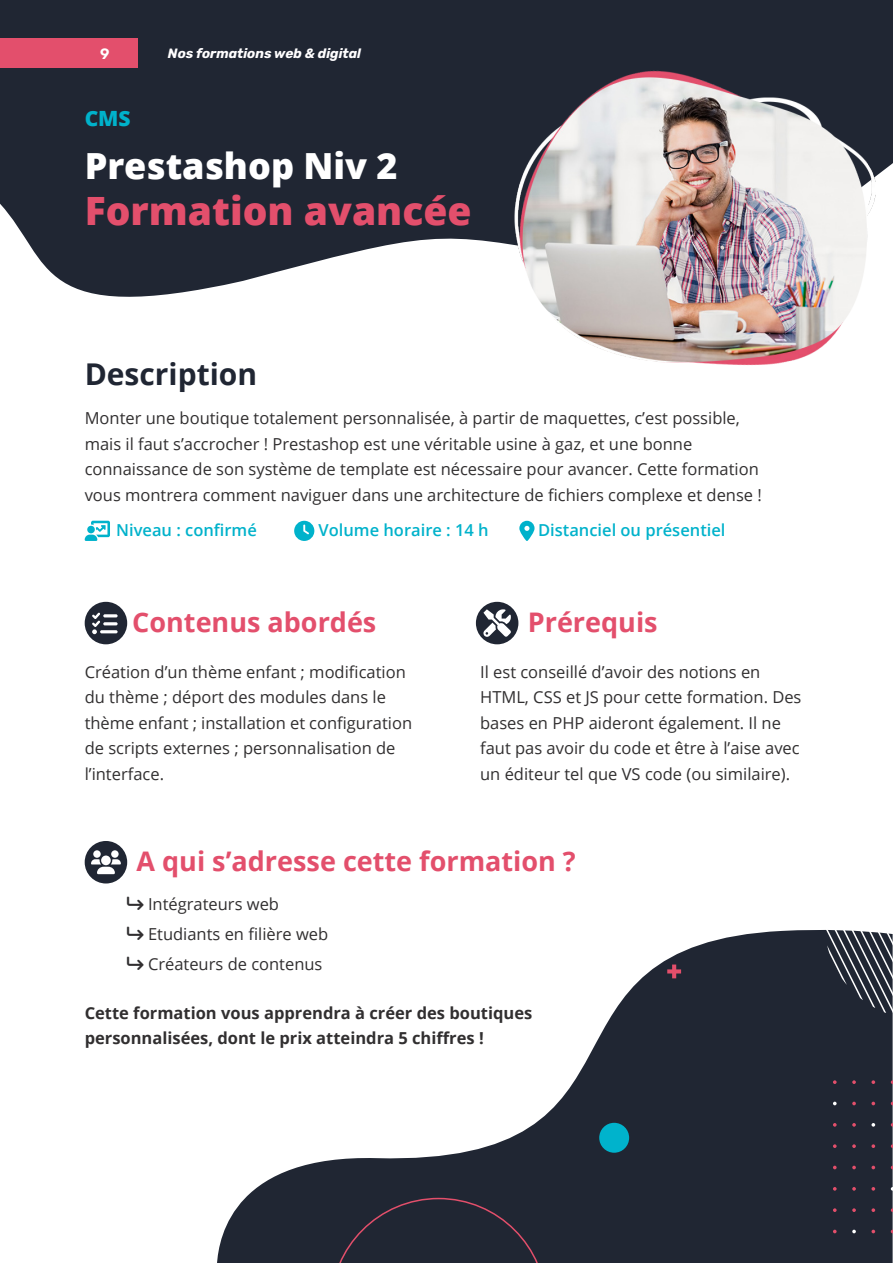
<style>
.page{position:relative;width:893px;height:1263px;background:#fff}
.page>*{position:absolute;margin:0;border:0;box-sizing:border-box;transform-origin:0 0}
.Sub_Headline{font:800 39px "Open Sans";color:#e34f6c}
.Sub_Headline-2{font:800 36px "Open Sans";color:#fff}
.Headliners{font:700 30px "Open Sans";color:#202633}
.Headliners-2{font:700 27px "Open Sans";color:#e34f6c}
.Sub_Headline-3{font:800 21px "Open Sans";color:#00b2cb}
.Body_Text{font:16.5px/25.5px "Open Sans";color:#312f30}
.Body_Text-2{font:700 16.5px/25.5px "Open Sans";color:#312f30}
.Headliners-3{font:600 16.5px "Open Sans";color:#00b2cb}
.t1{font:600 15px "Rubik";color:#fff}
.t2{font:italic 700 13.5px "Rubik";color:#fffeff}
</style>
<div class="page">
<svg style="left:217px;top:930px;width:676px;height:333px;fill:#202633"></svg>
<svg style="left:825px;top:929px;width:68px;height:90px;background:#454a54"></svg>
<svg style="left:0;top:0;width:893px;height:297px;background:#363c47"></svg>
<div style="left:85px;top:602px;width:42px;height:42px;background:#202633;border-radius:50%"></div>
<svg style="left:92px;top:612px;width:26px;height:22px"></svg>
<div style="left:476px;top:602px;width:42px;height:42px;background:#202633;border-radius:50%"></div>
<svg style="left:483px;top:609px;width:28px;height:28px"></svg>
<div style="left:85px;top:841px;width:42px;height:42px;background:#202633;border-radius:50%"></div>
<svg style="left:91px;top:850px;width:30px;height:24px"></svg>
<svg style="left:85px;top:521px;width:25px;height:20px"></svg>
<svg style="left:294px;top:521px;width:20px;height:20px"></svg>
<svg style="left:519px;top:521px;width:16px;height:20px"></svg>
<img style="left:501px;top:21px;width:392px;height:344px">
<svg style="left:833px;top:1080px;width:4px;height:4px"></svg>
<svg style="left:852px;top:1080px;width:4px;height:4px"></svg>
<svg style="left:871px;top:1080px;width:4px;height:4px"></svg>
<svg style="left:833px;top:1102px;width:4px;height:3px"></svg>
<svg style="left:852px;top:1102px;width:4px;height:3px"></svg>
<svg style="left:871px;top:1102px;width:4px;height:3px"></svg>
<svg style="left:833px;top:1123px;width:4px;height:4px"></svg>
<svg style="left:852px;top:1123px;width:4px;height:4px"></svg>
<svg style="left:871px;top:1123px;width:4px;height:4px"></svg>
<svg style="left:833px;top:1144px;width:4px;height:4px"></svg>
<svg style="left:852px;top:1144px;width:4px;height:4px"></svg>
<svg style="left:871px;top:1144px;width:4px;height:4px"></svg>
<svg style="left:833px;top:1166px;width:4px;height:3px"></svg>
<svg style="left:852px;top:1166px;width:4px;height:3px"></svg>
<svg style="left:871px;top:1166px;width:4px;height:3px"></svg>
<svg style="left:833px;top:1187px;width:4px;height:4px"></svg>
<svg style="left:852px;top:1187px;width:4px;height:4px"></svg>
<svg style="left:871px;top:1187px;width:4px;height:4px"></svg>
<svg style="left:833px;top:1208px;width:4px;height:4px"></svg>
<svg style="left:852px;top:1208px;width:4px;height:4px"></svg>
<svg style="left:871px;top:1208px;width:4px;height:4px"></svg>
<svg style="left:833px;top:1230px;width:4px;height:3px"></svg>
<svg style="left:852px;top:1230px;width:4px;height:3px"></svg>
<svg style="left:871px;top:1230px;width:4px;height:3px"></svg>
<div style="left:599px;top:1123px;width:30px;height:30px;background:#00b3cc;border-radius:50%"></div>
<svg style="left:667px;top:964px;width:14px;height:14px"></svg>
<div style="left:330px;top:1198px;width:217px;height:65px;background:#202633"></div>
<div style="left:0;top:38px;width:138px;height:30px;background:#e34f6c"></div>
<p class="t1" style="left:100px;top:45px;width:11px">9</p>
<p class="t2" style="left:168px;top:45px;width:195px">Nos formations web &amp; digital</p>
<p class="Sub_Headline-3" style="left:85px;top:102px;width:48px">CMS</p>
<p class="Sub_Headline-2" style="left:85px;top:138px;width:314px">Prestashop Niv 2</p>
<p class="Sub_Headline" style="left:85px;top:182px;width:388px">Formation avancée</p>
<p class="Headliners" style="left:85px;top:353px;width:174px">Description</p>
<p class="Body_Text" style="left:85px;top:405px;width:679px">Monter une boutique totalement personnalisée, à partir de maquettes, c’est possible, mais il faut s’accrocher ! Prestashop est une véritable usine à gaz, et une bonne connaissance de son système de template est nécessaire pour avancer. Cette formation vous montrera comment naviguer dans une architecture de fichiers complexe et dense !</p>
<p class="Headliners-3" style="left:116px;top:519px;width:142px">Niveau : confirmé</p>
<p class="Headliners-3" style="left:318px;top:519px;width:172px">Volume horaire : 14 h</p>
<p class="Headliners-3" style="left:538px;top:519px;width:189px">Distanciel ou présentiel</p>
<p class="Headliners-2" style="left:132px;top:603px;width:246px">Contenus abordés</p>
<p class="Headliners-2" style="left:528px;top:603px;width:131px">Prérequis</p>
<p class="Body_Text" style="left:85px;top:659px;width:329px">Création d’un thème enfant ; modification du thème ; déport des modules dans le thème enfant ; installation et configuration de scripts externes ; personnalisation de l’interface.</p>
<p class="Body_Text" style="left:480px;top:658px;width:323px">Il est conseillé d’avoir des notions en HTML, CSS et JS pour cette formation. Des bases en PHP aideront également. Il ne faut pas avoir du code et être à l’aise avec un éditeur tel que VS code (ou similaire).</p>
<p class="Headliners-2" style="left:137px;top:842px;width:441px">A qui s’adresse cette formation ?</p>
<p class="Body_Text" style="left:148px;top:891px;width:133px">Intégrateurs web</p>
<p class="Body_Text" style="left:148px;top:921px;width:182px">Etudiants en filière web</p>
<p class="Body_Text" style="left:148px;top:950px;width:176px">Créateurs de contenus</p>
<p class="Body_Text-2" style="left:85px;top:1000px;width:449px">Cette formation vous apprendra à créer des boutiques personnalisées, dont le prix atteindra 5 chiffres !</p>
</div>
